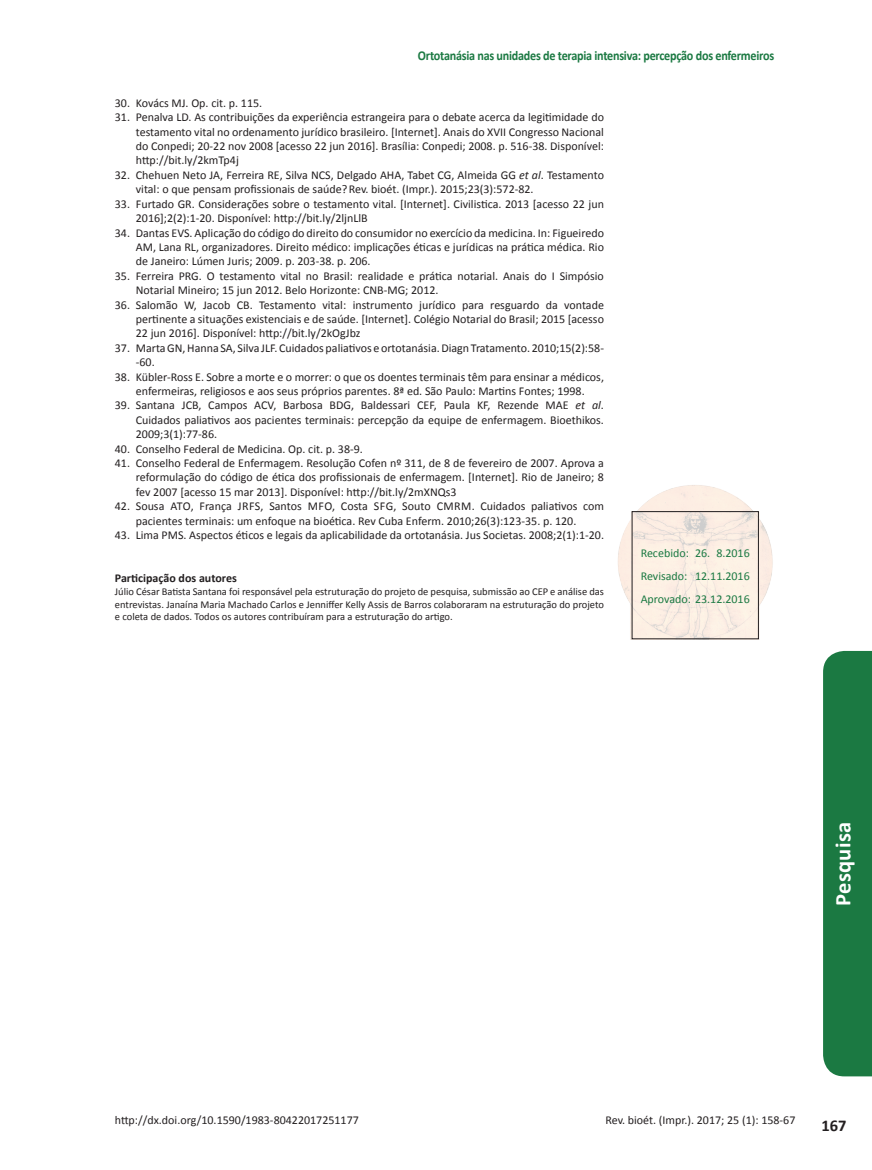
<style>
.page{position:relative;width:872px;height:1170px;background:#fff}
.page>*{position:absolute;margin:0;border:0;box-sizing:border-box;transform-origin:0 0}
.t1{font:700 22.5px "Calibri";letter-spacing:.02em;color:#fff}
.t2{font:700 16.5px "Calibri";color:#231f20}
.t3{font:700 13.5px "Calibri";letter-spacing:-.02em;color:#1b7942;scale:.9 1}
.Referencias{font:12px/14.4px "Calibri";color:#231f20;text-align:justify}
.t4{font:12px "Calibri";color:#1b7942}
.Titulo_Correspondênc{font:700 12px "Calibri";color:#231f20}
.Referencias-2{font:10.5px/12.6px "Calibri";color:#231f20;text-align:justify}
.s1{font-style:italic}
</style>
<div class="page">
<img style="left:618px;top:485px;width:155px;height:154px">
<div style="left:823px;top:651px;width:49px;height:425px;background:#1b7942"></div>
<p class="t3" style="left:418px;top:47px;width:397px">Ortotanásia nas unidades de terapia intensiva: percepção dos enfermeiros</p>
<p class="Referencias" style="left:115px;top:96px;width:149px">30. Kovács MJ. Op. cit. p. 115.</p>
<p class="Referencias" style="left:136px;top:110px;width:469px;text-indent:-21px">31. Penalva LD. As contribuições da experiência estrangeira para o debate acerca da legitimidade do testamento vital no ordenamento jurídico brasileiro. [Internet]. Anais do XVII Congresso Nacional do Conpedi; 20-22 nov 2008 [acesso 22 jun 2016]. Brasília: Conpedi; 2008. p. 516-38. Disponível: http://bit.ly/2kmTp4j</p>
<p class="Referencias" style="left:136px;top:168px;width:469px;text-indent:-21px">32. Chehuen Neto JA, Ferreira RE, Silva NCS, Delgado AHA, Tabet CG, Almeida GG <span class="s1">et al</span>. Testamento vital: o que pensam profissionais de saúde? Rev. bioét. (Impr.). 2015;23(3):572-82.</p>
<p class="Referencias" style="left:136px;top:196px;width:469px;text-indent:-21px">33. Furtado GR. Considerações sobre o testamento vital. [Internet]. Civilistica. 2013 [acesso 22 jun<br>2016];2(2):1-20. Disponível: http://bit.ly/2ljnLlB</p>
<p class="Referencias" style="left:136px;top:225px;width:469px;text-indent:-21px">34. Dantas EVS. Aplicação do código do direito do consumidor no exercício da medicina. In: Figueiredo AM, Lana RL, organizadores. Direito médico: implicações éticas e jurídicas na prática médica. Rio de Janeiro: Lúmen Juris; 2009. p. 203-38. p. 206.</p>
<p class="Referencias" style="left:136px;top:268px;width:469px;text-indent:-21px">35. Ferreira PRG. O testamento vital no Brasil: realidade e prática notarial. Anais do I Simpósio<br>Notarial Mineiro; 15 jun 2012. Belo Horizonte: CNB-MG; 2012.</p>
<p class="Referencias" style="left:136px;top:297px;width:469px;text-indent:-21px">36. Salomão W, Jacob CB. Testamento vital: instrumento jurídico para resguardo da vontade pertinente a situações existenciais e de saúde. [Internet]. Colégio Notarial do Brasil; 2015 [acesso 22 jun 2016]. Disponível: http://bit.ly/2kOgJbz</p>
<p class="Referencias" style="left:136px;top:340px;width:469px;text-indent:-21px">37. Marta GN, Hanna SA, Silva JLF. Cuidados paliativos e ortotanásia. Diagn Tratamento. 2010;15(2):58- -60.</p>
<p class="Referencias" style="left:115px;top:369px;width:490px;text-align:center">38. Kübler-Ross E. Sobre a morte e o morrer: o que os doentes terminais têm para ensinar a médicos, enfermeiras, religiosos e aos seus próprios parentes. 8ª ed. São Paulo: Martins Fontes; 1998.</p>
<p class="Referencias" style="left:136px;top:398px;width:469px;text-indent:-21px">39. Santana JCB, Campos ACV, Barbosa BDG, Baldessari CEF, Paula KF, Rezende MAE <span class="s1">et al</span>.<br>Cuidados paliativos aos pacientes terminais: percepção da equipe de enfermagem. Bioethikos.<br>2009;3(1):77-86.</p>
<p class="Referencias" style="left:115px;top:441px;width:249px">40. Conselho Federal de Medicina. Op. cit. p. 38-9.</p>
<p class="Referencias" style="left:136px;top:456px;width:469px;text-indent:-21px">41. Conselho Federal de Enfermagem. Resolução Cofen nº 311, de 8 de fevereiro de 2007. Aprova a reformulação do código de ética dos profissionais de enfermagem. [Internet]. Rio de Janeiro; 8 fev 2007 [acesso 15 mar 2013]. Disponível: http://bit.ly/2mXNQs3</p>
<p class="Referencias" style="left:115px;top:499px;width:490px;text-align:center">42. Sousa ATO, França JRFS, Santos MFO, Costa SFG, Souto CMRM. Cuidados paliativos com pacientes terminais: um enfoque na bioética. Rev Cuba Enferm. 2010;26(3):123-35. p. 120.</p>
<p class="Referencias" style="left:115px;top:528px;width:491px">43. Lima PMS. Aspectos éticos e legais da aplicabilidade da ortotanásia. Jus Societas. 2008;2(1):1-20.</p>
<p class="Titulo_Correspondênc" style="left:115px;top:570px;width:123px">Participação dos autores</p>
<p class="Referencias-2" style="left:115px;top:585px;width:490px">Júlio César Batista Santana foi responsável pela estruturação do projeto de pesquisa, submissão ao CEP e análise das entrevistas. Janaína Maria Machado Carlos e Jenniffer Kelly Assis de Barros colaboraram na estruturação do projeto e coleta de dados. Todos os autores contribuíram para a estruturação do artigo.</p>
<p class="t4" style="left:640px;top:545px;width:111px">Recebido: 26. 8.2016</p>
<p class="t4" style="left:640px;top:568px;width:111px">Revisado: 12.11.2016</p>
<p class="t4" style="left:640px;top:591px;width:111px">Aprovado: 23.12.2016</p>
<h1 class="t1" style="left:828px;top:906px;width:86px;rotate:-90deg">Pesquisa</h1>
<p class="Referencias" style="left:115px;top:1113px;width:245px">http://dx.doi.org/10.1590/1983-80422017251177</p>
<p class="Referencias" style="left:605px;top:1113px;width:191px">Rev. bioét. (Impr.). 2017; 25 (1): 158-67</p>
<h2 class="t2" style="left:821px;top:1115px;width:27px">167</h2>
</div>
